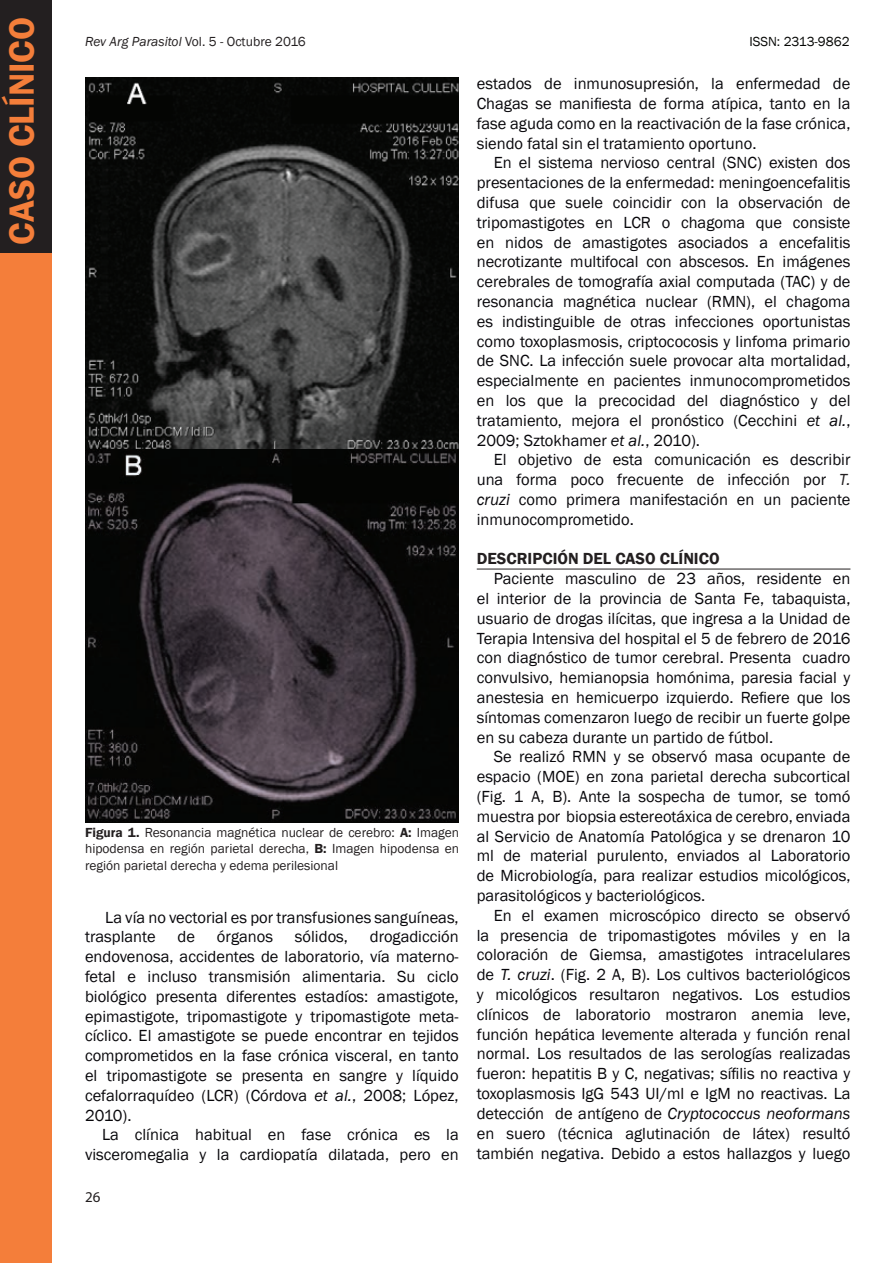
<style>
.page{position:relative;width:893px;height:1263px;background:#fff}
.page>*{position:absolute;margin:0;border:0;box-sizing:border-box;transform-origin:0 0}
.t1{font:600 36px "Franklin Gothic";color:#f47e3a}
.t2{font:16.5px/19.8px "Franklin Gothic";color:#08070b;text-align:justify}
.t3{font:600 16.5px "Franklin Gothic";color:#231f20}
.t4{font:15px "Myriad Pro";color:#231f20}
.t5{font:13.5px/16.5px "Franklin Gothic";color:#231f20;text-align:justify}
.t6{font:13.5px "Franklin Gothic";color:#040503}
.s1{font-style:italic}
.s2{font-weight:600}
.s3{font-style:italic;color:#231f20}
</style>
<div class="page">
<div style="left:0;top:0;width:51px;height:1263px;background:#f47e3a"></div>
<img style="left:85px;top:78px;width:373px;height:744px">
<hr style="left:477px;top:569px;width:373px;height:1px;background:#231f20">
<div style="left:0;top:0;width:51px;height:253px;background:#231f20"></div>
<h1 class="t1" style="left:0;top:244px;width:229px;rotate:-90deg">CASO CLÍNICO</h1>
<p class="t5" style="left:85px;top:34px;width:222px"><span class="s1">Rev Arg Parasitol</span> Vol. 5 - Octubre 2016</p>
<p class="t6" style="left:749px;top:33px;width:102px">ISSN: 2313-9862</p>
<p class="t5" style="left:85px;top:824px;width:376px"><span class="s2">Figura 1.</span> Resonancia magnética nuclear de cerebro: <span class="s2">A:</span> Imagen hipodensa en región parietal derecha, <span class="s2">B:</span> Imagen hipodensa en región parietal derecha y edema perilesional</p>
<p class="t2" style="left:85px;top:907px;width:375px;text-indent:20px">La vía no vectorial es por transfusiones sanguíneas, trasplante</p>
<p class="t2" style="left:85px;top:927px;width:375px;text-indent:285px">drogadicción endovenosa, accidentes de laboratorio, vía materno&shy;fetal e incluso transmisión alimentaria. Su ciclo biológico presenta diferentes estadíos: amastigote, epimastigote, tripomastigote y tripomastigote meta&shy;cíclico. El amastigote se puede encontrar en tejidos comprometidos en la fase crónica visceral, en tanto el tripomastigote se presenta en sangre y líquido cefalorraquídeo (LCR) (Córdova <span class="s1">et al.</span>, 2008; López, 2010).</p>
<p class="t2" style="left:85px;top:1125px;width:375px;text-align:right">La clínica habitual en fase crónica es la visceromegalia y la cardiopatía dilatada, pero en</p>
<p class="t2" style="left:178px;top:927px;width:19px">de</p>
<p class="t2" style="left:217px;top:927px;width:58px">órganos</p>
<p class="t2" style="left:295px;top:927px;width:55px">sólidos,</p>
<p class="t4" style="left:85px;top:1188px;width:17px">26</p>
<p class="t2" style="left:477px;top:74px;width:375px">estados de inmunosupresión, la enfermedad de Chagas se manifiesta de forma atípica, tanto en la fase aguda como en la reactivación de la fase crónica, siendo fatal sin el tratamiento oportuno.</p>
<p class="t2" style="left:477px;top:153px;width:375px;text-indent:17px">En el sistema nervioso central (SNC) existen dos presentaciones de la enfermedad: meningoencefalitis difusa que suele coincidir con la observación de tripomastigotes en LCR o chagoma que consiste en nidos de amastigotes asociados a encefalitis necrotizante multifocal con abscesos. En imágenes cerebrales de tomografía axial computada (TAC) y de resonancia magnética nuclear (RMN), el chagoma es indistinguible de otras infecciones oportunistas como toxoplasmosis, criptococosis y linfoma primario de SNC. La infección suele provocar alta mortalidad, especialmente en pacientes inmunocomprometidos en los que la precocidad del diagnóstico y del tratamiento, mejora el pronóstico (Cecchini <span class="s1">et al.</span>, 2009; Sztokhamer <span class="s1">et al.</span>, 2010).</p>
<p class="t2" style="left:477px;top:450px;width:375px;text-indent:17px">El objetivo de esta comunicación es describir una forma poco frecuente de infección por <span class="s3">T. </span><span class="s1">cruzi</span> como primera manifestación en un paciente inmunocomprometido.</p>
<p class="t3" style="left:477px;top:549px;width:244px">DESCRIPCIÓN DEL CASO CLÍNICO</p>
<p class="t2" style="left:477px;top:569px;width:375px;text-indent:17px">Paciente masculino de 23 años, residente en el interior de la provincia de Santa Fe, tabaquista, usuario de drogas ilícitas, que ingresa a la Unidad de Terapia Intensiva del hospital el 5 de febrero de 2016 con diagnóstico de tumor cerebral. Presenta cuadro convulsivo, hemianopsia homónima, paresia facial y anestesia en hemicuerpo izquierdo. Refiere que los síntomas comenzaron luego de recibir un fuerte golpe en su cabeza durante un partido de fútbol.</p>
<p class="t2" style="left:477px;top:747px;width:375px;text-indent:17px">Se realizó RMN y se observó masa ocupante de espacio (MOE) en zona parietal derecha subcortical (Fig. 1 A, B). Ante la sospecha de tumor, se tomó muestra por biopsia estereotáxica de cerebro, enviada al Servicio de Anatomía Patológica y se drenaron 10 ml de material purulento, enviados al Laboratorio de Microbiología, para realizar estudios micológicos, parasitológicos y bacteriológicos.</p>
<p class="t2" style="left:477px;top:906px;width:375px;text-indent:17px">En el examen microscópico directo se observó la presencia de tripomastigotes móviles y en la coloración de Giemsa, amastigotes intracelulares de <span class="s1">T. cruzi</span>. (Fig. 2 A, B). Los cultivos bacteriológicos y micológicos resultaron negativos. Los estudios clínicos de laboratorio mostraron anemia leve, función hepática levemente alterada y función renal normal. Los resultados de las serologías realizadas fueron: hepatitis B y C, negativas; sífilis no reactiva y toxoplasmosis IgG 543 UI/ml e IgM no reactivas. La detección de antígeno de <span class="s1">Cryptococcus neoformans </span>en suero (técnica aglutinación de látex) resultó también negativa. Debido a estos hallazgos y luego</p>
</div>
